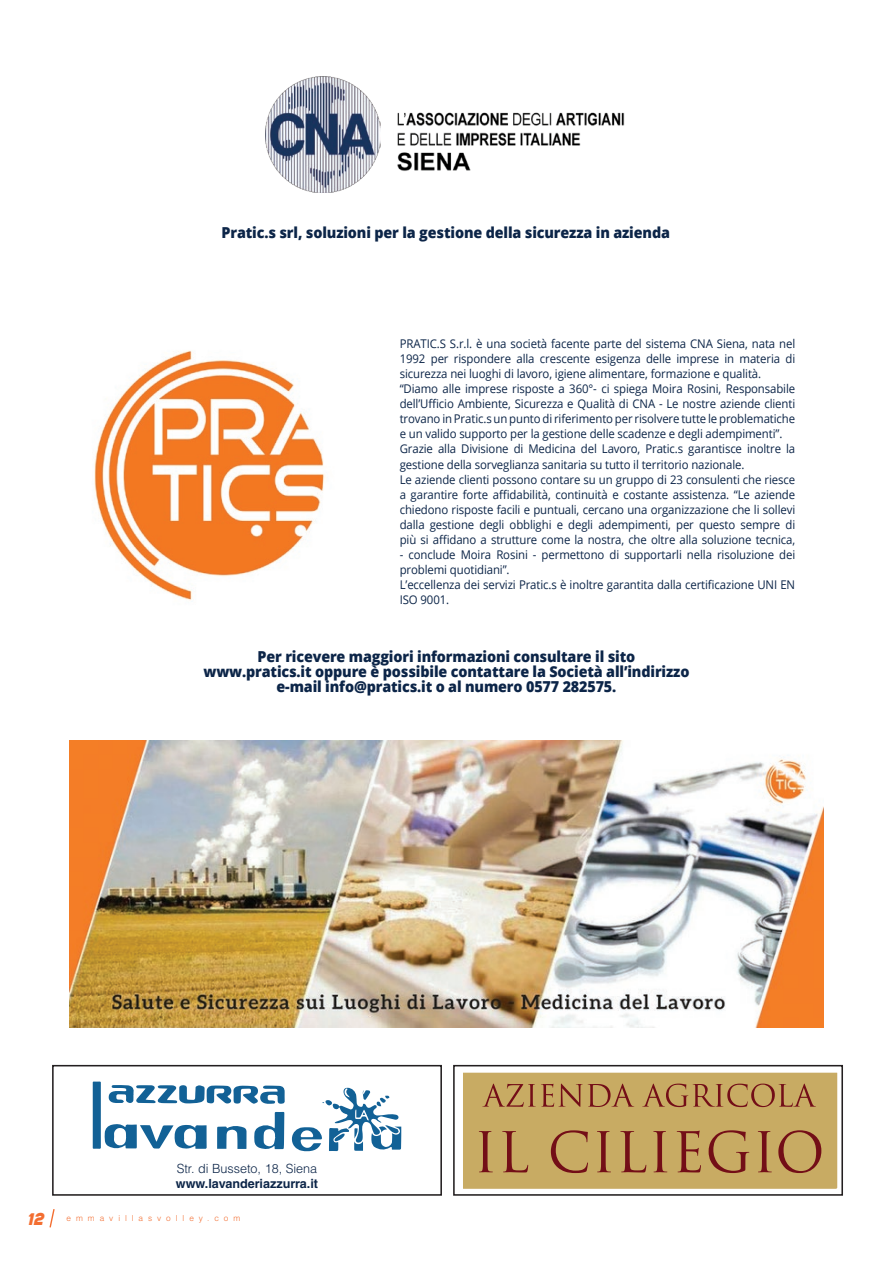
<style>
.page{position:relative;width:893px;height:1263px;background:#fff}
.page>*{position:absolute;margin:0;border:0;box-sizing:border-box;transform-origin:0 0}
.t1{font:italic 16.65px "Authentico";color:#f36e31}
.t2{font:800 15.15px/15.1px "Open Sans";letter-spacing:-.01em;color:#0c2548;text-align:center;scale:.95 1}
.t3{font:700 12.6px "Helvetica LT Std";color:#0c2548}
.t4{font:300 12.6px "Helvetica LT Std";color:#0c2548}
.t5{font:12px/15px "Open Sans";letter-spacing:-.01em;color:#0c2548;text-align:justify;scale:.95 1}
.t6{font:300 8.25px "Helvetica LT Std";letter-spacing:.6em;color:#f36e31}
</style>
<div class="page">
<svg style="left:49px;top:1209px;width:6px;height:19px"></svg>
<img style="left:397px;top:112px;width:228px;height:59px">
<img style="left:265px;top:77px;width:115px;height:115px">
<img style="left:70px;top:740px;width:753px;height:287px">
<div style="left:52px;top:1065px;width:390px;height:131px;border:2px solid #231f20"></div>
<div style="left:453px;top:1065px;width:390px;height:131px;border:2px solid #231f20"></div>
<img style="left:463px;top:1073px;width:374px;height:116px">
<img style="left:558px;top:1083px;width:246px;height:24px">
<img style="left:94px;top:350px;width:231px;height:250px">
<svg style="left:93px;top:1081px;width:192px;height:69px"></svg>
<svg style="left:291px;top:1088px;width:110px;height:63px"></svg>
<p class="t2" style="left:222px;top:225px;width:473px">Pratic.s srl, soluzioni per la gestione della sicurezza in azienda</p>
<p class="t5" style="left:400px;top:336px;width:418px">PRATIC.S S.r.l. è una società facente parte del sistema CNA Siena, nata nel 1992 per rispondere alla crescente esigenza delle imprese in materia di sicurezza nei luoghi di lavoro, igiene alimentare, formazione e qualità.</p>
<p class="t5" style="left:400px;top:381px;width:418px">“Diamo alle imprese risposte a 360°- ci spiega Moira Rosini, Responsabile dell’Ufficio Ambiente, Sicurezza e Qualità di CNA - Le nostre aziende clienti trovano in Pratic.s un punto di riferimento per risolvere tutte le problematiche e un valido supporto per la gestione delle scadenze e degli adempimenti”.</p>
<p class="t5" style="left:400px;top:441px;width:418px">Grazie alla Divisione di Medicina del Lavoro, Pratic.s garantisce inoltre la gestione della sorveglianza sanitaria su tutto il territorio nazionale.</p>
<p class="t5" style="left:400px;top:471px;width:418px">Le aziende clienti possono contare su un gruppo di 23 consulenti che riesce a garantire forte affidabilità, continuità e costante assistenza. “Le aziende chiedono risposte facili e puntuali, cercano una organizzazione che li sollevi dalla gestione degli obblighi e degli adempimenti, per questo sempre di più si affidano a strutture come la nostra, che oltre alla soluzione tecnica,</p>
<p class="t5" style="left:400px;top:546px;width:418px">- conclude Moira Rosini - permettono di supportarli nella risoluzione dei problemi quotidiani”.</p>
<p class="t5" style="left:400px;top:576px;width:418px">L’eccellenza dei servizi Pratic.s è inoltre garantita dalla certificazione UNI EN<br>ISO 9001.</p>
<p class="t2" style="left:258px;top:648px;width:399px">Per ricevere maggiori informazioni consultare il sito</p>
<p class="t2" style="left:203px;top:663px;width:513px">www.pratics.it oppure è possibile contattare la Società all’indirizzo e-mail info@pratics.it o al numero 0577 282575.</p>
<p class="t4" style="left:177px;top:1161px;width:142px">Str. di Busseto, 18, Siena</p>
<p class="t3" style="left:176px;top:1176px;width:144px">www.lavanderiazzurra.it</p>
<h1 class="t1" style="left:28px;top:1208px;width:17px">12</h1>
<p class="t6" style="left:67px;top:1213px;width:175px">emmavillasvolley.com</p>
</div>
